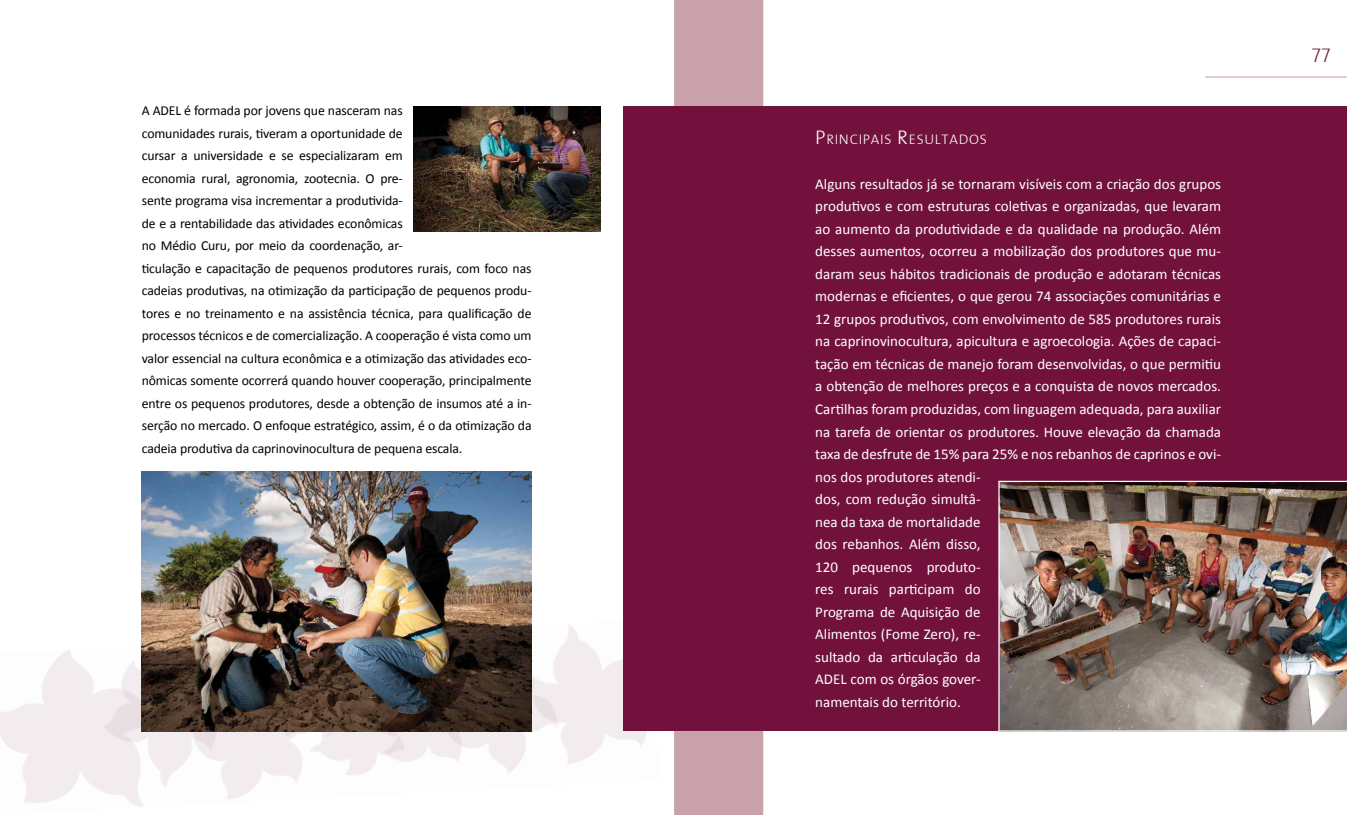
<style>
.page{position:relative;width:1347px;height:815px;background:#fff}
.page>*{position:absolute;margin:0;border:0;box-sizing:border-box;transform-origin:0 0}
.t1{font:20px "The Mix Light Cap Caps";color:#6e2c43}
.t2{font:15px/22.5px "Calibri";color:#fff}
.t3{font:14px "The Mix Light Cap Caps";letter-spacing:.05em;color:#fff}
.t4{font:13.75px/22.5px "Calibri";letter-spacing:-.01em;color:#000}
.s1{font-size:20px}
</style>
<div class="page">
<img style="left:0;top:640px;width:256px;height:167px">
<img style="left:256px;top:731px;width:263px;height:54px">
<img style="left:519px;top:621px;width:128px;height:143px">
<hr style="left:1205px;top:77px;width:141px;height:1px;background:#e2cdd2">
<div style="left:624px;top:106px;width:722px;height:625px;background:#72113c"></div>
<div style="left:674px;top:0;width:89px;height:815px;background:#c9a1ab"></div>
<div style="left:674px;top:106px;width:89px;height:625px;background:#72113c"></div>
<img style="left:142px;top:471px;width:389px;height:260px">
<img style="left:413px;top:106px;width:188px;height:125px">
<img style="left:998px;top:481px;width:348px;height:251px">
<p class="t4" style="left:142px;top:99px;width:391px">A ADEL é formada por jovens que nasceram nas<br>comunidades rurais, tiveram a oportunidade de<br>cursar a universidade e se especializaram em<br>economia rural, agronomia, zootecnia. O pre-<br>sente programa visa incrementar a produtivida-<br>de e a rentabilidade das atividades econômicas<br>no Médio Curu, por meio da coordenação, ar-<br>ticulação e capacitação de pequenos produtores rurais, com foco nas cadeias produtivas, na otimização da participação de pequenos produ&shy;tores e no treinamento e na assistência técnica, para qualificação de processos técnicos e de comercialização. A cooperação é vista como um valor essencial na cultura econômica e a otimização das atividades eco&shy;nômicas somente ocorrerá quando houver cooperação, principalmente entre os pequenos produtores, desde a obtenção de insumos até a in&shy;serção no mercado. O enfoque estratégico, assim, é o da otimização da cadeia produtiva da caprinovinocultura de pequena escala.</p>
<p class="t3" style="left:815px;top:128px;width:173px"><span class="s1">P</span>RINCIPAIS <span class="s1">R</span>ESULTADOS</p>
<p class="t2" style="left:815px;top:172px;width:407px">Alguns resultados já se tornaram visíveis com a criação dos grupos produtivos e com estruturas coletivas e organizadas, que levaram ao aumento da produtividade e da qualidade na produção. Além desses aumentos, ocorreu a mobilização dos produtores que mu&shy;daram seus hábitos tradicionais de produção e adotaram técnicas modernas e eficientes, o que gerou 74 associações comunitárias e 12 grupos produtivos, com envolvimento de 585 produtores rurais na caprinovinocultura, apicultura e agroecologia. Ações de capaci&shy;tação em técnicas de manejo foram desenvolvidas, o que permitiu a obtenção de melhores preços e a conquista de novos mercados.<br>Cartilhas foram produzidas, com linguagem adequada, para auxiliar na tarefa de orientar os produtores. Houve elevação da chamada taxa de desfrute de 15% para 25% e nos rebanhos de caprinos e ovi&shy;nos dos produtores atendi-<br>dos, com redução simultâ-<br>nea da taxa de mortalidade<br>dos rebanhos. Além disso,<br>120 pequenos produto-<br>res rurais participam do<br>Programa de Aquisição de<br>Alimentos (Fome Zero), re-<br>sultado da articulação da<br>ADEL com os órgãos gover-<br>namentais do território.</p>
<h1 class="t1" style="left:1311px;top:38px;width:20px">77</h1>
</div>
